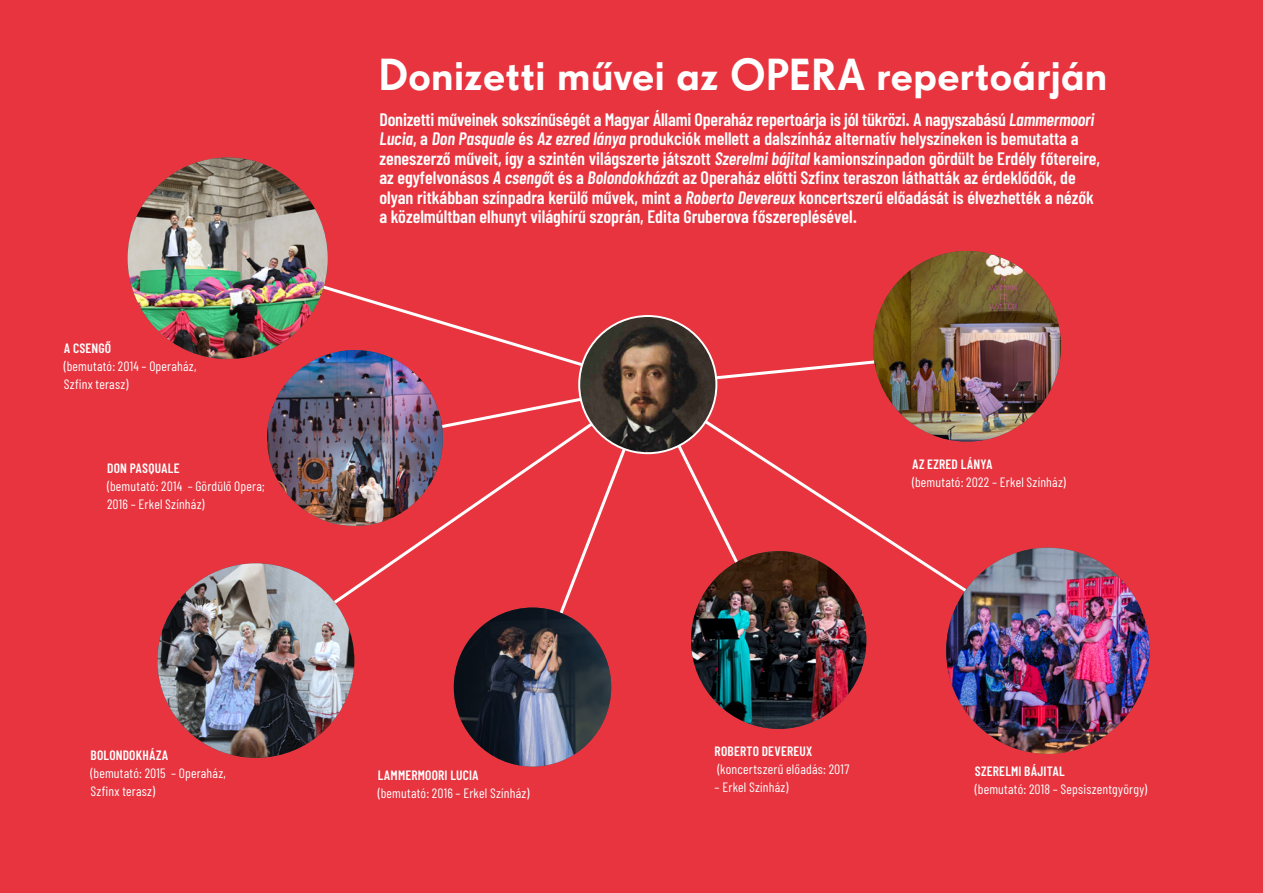
<style>
.page{position:relative;width:1263px;height:893px;background:#e7343f}
.page>*{position:absolute;margin:0;border:0;box-sizing:border-box;transform-origin:0 0}
._1__Title-2{font:500 43.5px "Super Grotesk Pro";letter-spacing:-.005em;color:#fff}
.t1{font:600 18px/19.5px "Barlow Condensed";color:#fff}
._2__Body{font:13.5px/18px "Barlow Condensed";letter-spacing:.015em;color:#fff}
._2__Body-2{font:600 13.5px "Barlow Condensed";letter-spacing:.015em;color:#fff}
.s1{font-weight:600}
.s2{font-style:italic}
</style>
<div class="page">
<svg style="left:227px;top:287px;width:412px;height:84px"></svg>
<svg style="left:342px;top:348px;width:604px;height:343px"></svg>
<img style="left:691px;top:551px;width:175px;height:178px">
<img style="left:873px;top:251px;width:188px;height:191px">
<img style="left:946px;top:548px;width:203px;height:206px">
<img style="left:128px;top:157px;width:200px;height:202px">
<img style="left:267px;top:350px;width:176px;height:176px;border-radius:88px">
<img style="left:157px;top:563px;width:197px;height:195px">
<img style="left:454px;top:608px;width:157px;height:158px">
<img style="left:579px;top:316px;width:137px;height:137px;border-radius:69px">
<p class="_2__Body" style="left:64px;top:339px;width:134px"><span class="s1">A CSENGŐ<br></span>(bemutató: 2014 – Operaház,</p>
<p class="_2__Body" style="left:64px;top:375px;width:66px">Szfinx terasz)</p>
<p class="_2__Body-2" style="left:107px;top:459px;width:74px">DON PASQUALE</p>
<p class="_2__Body" style="left:107px;top:476px;width:159px">(bemutató: 2014 – Gördülő Opera;</p>
<p class="_2__Body" style="left:107px;top:494px;width:99px">2016 – Erkel Színház)</p>
<p class="_2__Body-2" style="left:91px;top:747px;width:79px">BOLONDOKHÁZA</p>
<p class="_2__Body" style="left:91px;top:764px;width:137px">(bemutató: 2015 – Operaház,</p>
<p class="_2__Body" style="left:91px;top:782px;width:66px">Szfinx terasz)</p>
<p class="_1__Title-2" style="left:378px;top:49px;width:731px">Donizetti művei az OPERA repertoárján</p>
<p class="t1" style="left:379px;top:109px;width:722px">Donizetti műveinek sokszínűségét a Magyar Állami Operaház repertoárja is jól tükrözi. A nagyszabású <span class="s2">Lammermoori Lucia</span>, a <span class="s2">Don Pasquale</span> és <span class="s2">Az ezred lánya</span> produkciók mellett a dalszínház alternatív helyszíneken is bemutatta a zeneszerző műveit, így a szintén világszerte játszott <span class="s2">Szerelmi bájital</span> kamionszínpadon gördült be Erdély főtereire, az egyfelvonásos <span class="s2">A csengő</span>t és a <span class="s2">Bolondokházá</span>t az Operaház előtti Szfinx teraszon láthatták az érdeklődők, de olyan ritkábban színpadra kerülő művek, mint a <span class="s2">Roberto Devereux</span> koncertszerű előadását is élvezhették a nézők a közelmúltban elhunyt világhírű szoprán, Edita Gruberova főszereplésével.</p>
<p class="_2__Body" style="left:378px;top:766px;width:153px"><span class="s1">LAMMERMOORI LUCIA </span>(bemutató: 2016 – Erkel Színház)</p>
<p class="_2__Body-2" style="left:912px;top:456px;width:82px">AZ EZRED LÁNYA</p>
<p class="_2__Body" style="left:912px;top:473px;width:155px">(bemutató: 2022 – Erkel Színház)</p>
<p class="_2__Body-2" style="left:715px;top:743px;width:99px">ROBERTO DEVEREUX</p>
<p class="_2__Body" style="left:717px;top:760px;width:133px">(koncertszerű előadás: 2017</p>
<p class="_2__Body" style="left:715px;top:778px;width:75px">– Erkel Színház)</p>
<p class="_2__Body-2" style="left:975px;top:763px;width:91px">SZERELMI BÁJITAL</p>
<p class="_2__Body" style="left:975px;top:780px;width:174px">(bemutató: 2018 – Sepsiszentgyörgy)</p>
</div>
